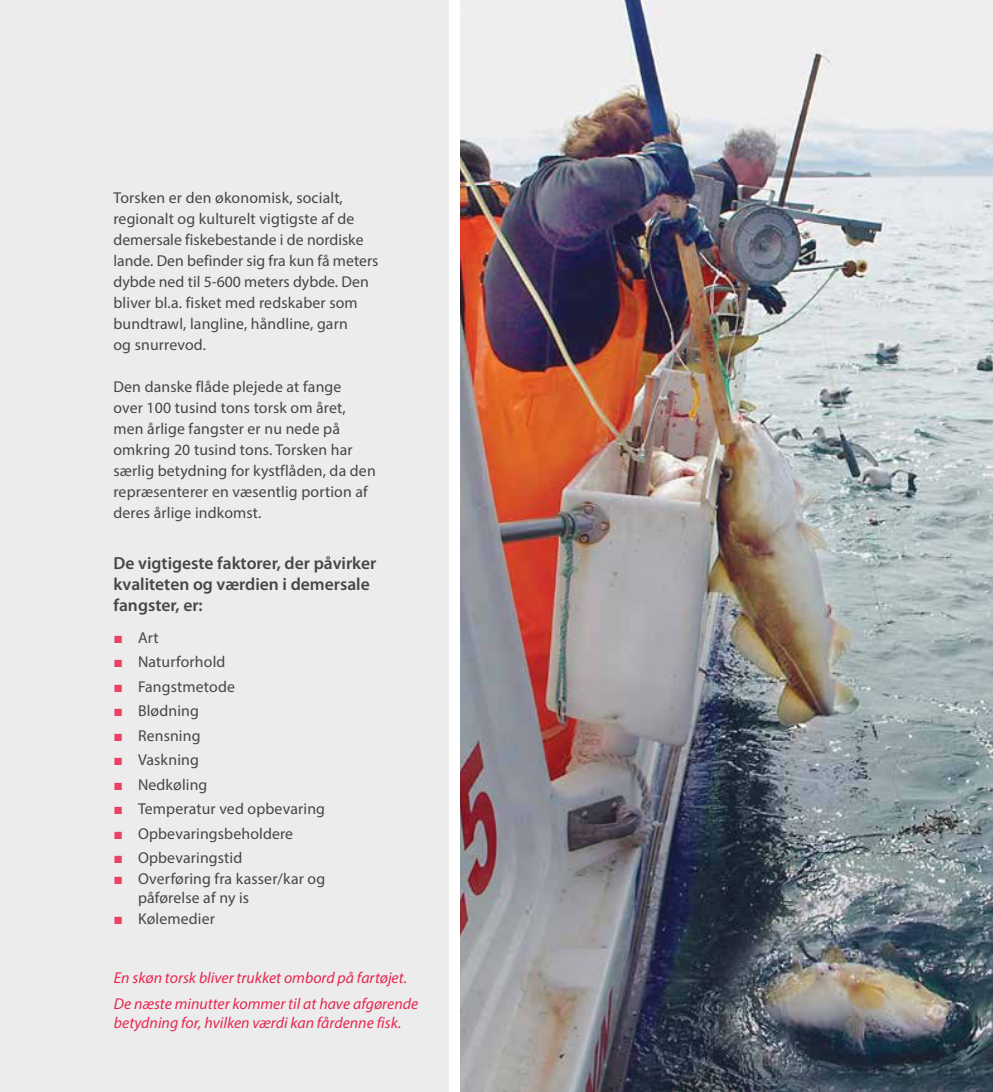
<style>
.page{position:relative;width:993px;height:1092px;background:#fff}
.page>*{position:absolute;margin:0;border:0;box-sizing:border-box;transform-origin:0 0}
.t1{font:600 17.5px/21px "Myriad Pro";color:#464547}
.t2{font:15.75px/21px "Myriad Pro";letter-spacing:.01em;color:#464547}
.t3{font:italic 15.75px/26.2px "Myriad Pro";color:#e62850}
.s1{font-family:"Times New Roman";color:#e94265}
</style>
<div class="page">
<div style="left:0;top:0;width:448px;height:1091px;background:#ececec"></div>
<img style="left:460px;top:0;width:532px;height:1091px">
<p class="t2" style="left:113px;top:187px;width:266px">Torsken er den økonomisk, socialt, regionalt og kulturelt vigtigste af de demersale fiskebestande i de nordiske lande. Den befinder sig fra kun få meters dybde ned til 5-600 meters dybde. Den bliver bl.a. fisket med redskaber som bundtrawl, langline, håndline, garn<br>og snurrevod.</p>
<p class="t2" style="left:113px;top:376px;width:264px">Den danske flåde plejede at fange<br>over 100 tusind tons torsk om året, men årlige fangster er nu nede på omkring 20 tusind tons. Torsken har særlig betydning for kystflåden, da den repræsenterer en væsentlig portion af deres årlige indkomst.</p>
<p class="t1" style="left:113px;top:553px;width:264px">De vigtigeste faktorer, der påvirker kvaliteten og værdien i demersale fangster, er:</p>
<p class="t2" style="left:113px;top:626px;width:47px"><span class="s1">■</span> Art</p>
<p class="t2" style="left:113px;top:651px;width:113px"><span class="s1">■</span> Naturforhold</p>
<p class="t2" style="left:113px;top:675px;width:123px"><span class="s1">■</span> Fangstmetode</p>
<p class="t2" style="left:113px;top:700px;width:87px"><span class="s1">■</span> Blødning</p>
<p class="t2" style="left:113px;top:724px;width:88px"><span class="s1">■</span> Rensning</p>
<p class="t2" style="left:113px;top:749px;width:87px"><span class="s1">■</span> Vaskning</p>
<p class="t2" style="left:113px;top:773px;width:95px"><span class="s1">■</span> Nedkøling</p>
<p class="t2" style="left:113px;top:798px;width:213px"><span class="s1">■</span> Temperatur ved opbevaring</p>
<p class="t2" style="left:113px;top:822px;width:181px"><span class="s1">■</span> Opbevaringsbeholdere</p>
<p class="t2" style="left:113px;top:847px;width:130px"><span class="s1">■</span> Opbevaringstid</p>
<p class="t2" style="left:138px;top:869px;width:189px;line-height:18.9px;text-indent:-25px"><span class="s1">■</span> Overføring fra kasser/kar og påførelse af ny is</p>
<p class="t2" style="left:113px;top:908px;width:103px"><span class="s1">■</span> Kølemedier</p>
<p class="t3" style="left:114px;top:964px;width:306px">En skøn torsk bliver trukket ombord på fartøjet.<br>De næste minutter kommer til at have afgørende</p>
<p class="t3" style="left:114px;top:1009px;width:289px">betydning for, hvilken værdi kan fårdenne fisk.</p>
</div>
